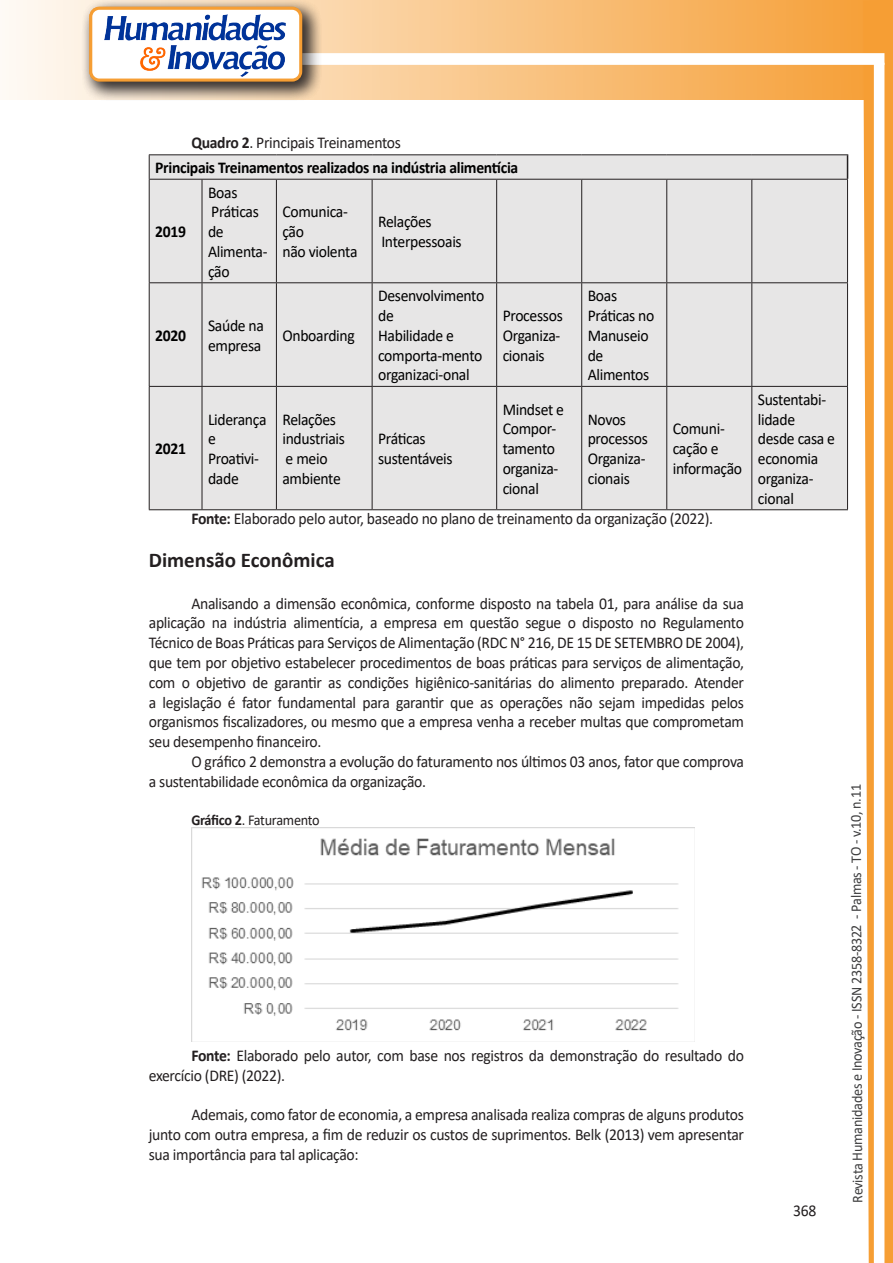
<style>
.page{position:relative;width:893px;height:1263px;background:#fff}
.page>*{position:absolute;margin:0;border:0;box-sizing:border-box;transform-origin:0 0}
.Titulo_2{font:700 21px "Calibri";color:#231f20}
.texto{font:16.5px/19.8px "Calibri";letter-spacing:-.02em;color:#231f20;text-align:justify;scale:.95 1}
.texto-2{font:16.5px/19.8px "Calibri";letter-spacing:-.02em;color:#000;scale:.95 1}
.texto-3{font:700 16.5px "Calibri";letter-spacing:-.02em;color:#000;scale:.95 1}
.t1{font:15px "Calibri";letter-spacing:-.025em;color:#3e3e3f;scale:.95 1}
.texto-4{font:15px "Calibri";letter-spacing:-.025em;color:#231f20;scale:.95 1}
.s1{font-weight:700}
</style>
<div class="page">
<svg style="left:5px;top:0;width:858px;height:100px;background:#f9c484"></svg>
<div style="left:302px;top:53px;width:582px;height:12px;background:#fff;border:2px solid #fff"></div>
<svg style="left:863px;top:0;width:30px;height:1263px"></svg>
<div style="left:81px;top:0;width:241px;height:102px;background:#231f20;opacity:.75"></div>
<div style="left:91px;top:8px;width:210px;height:72px;background:#fff;border-radius:9px"></div>
<img style="left:104px;top:14px;width:181px;height:62px">
<div style="left:89px;top:7px;width:213px;height:75px;border:3px solid #f69e34;border-radius:9px"></div>
<div style="left:150px;top:155px;width:697px;height:354px;background:#e7e6e6"></div>
<svg style="left:847px;top:155px;width:1px;height:24px"></svg>
<hr style="left:149px;top:154px;width:53px;height:1px;background:#231f20">
<hr style="left:202px;top:154px;width:74px;height:1px;background:#231f20">
<hr style="left:276px;top:154px;width:96px;height:1px;background:#231f20">
<hr style="left:372px;top:154px;width:125px;height:1px;background:#231f20">
<hr style="left:497px;top:154px;width:85px;height:1px;background:#231f20">
<hr style="left:582px;top:154px;width:85px;height:1px;background:#231f20">
<hr style="left:667px;top:154px;width:85px;height:1px;background:#231f20">
<hr style="left:752px;top:154px;width:96px;height:1px;background:#231f20">
<svg style="left:149px;top:155px;width:1px;height:24px"></svg>
<hr style="left:149px;top:180px;width:1px;height:102px;background:#231f20">
<hr style="left:149px;top:283px;width:1px;height:103px;background:#231f20">
<hr style="left:149px;top:387px;width:1px;height:122px;background:#231f20">
<hr style="left:149px;top:179px;width:53px;height:1px;background:#231f20">
<hr style="left:202px;top:179px;width:74px;height:1px;background:#231f20">
<hr style="left:276px;top:179px;width:96px;height:1px;background:#231f20">
<hr style="left:372px;top:179px;width:125px;height:1px;background:#231f20">
<hr style="left:497px;top:179px;width:85px;height:1px;background:#231f20">
<hr style="left:582px;top:179px;width:85px;height:1px;background:#231f20">
<hr style="left:667px;top:179px;width:85px;height:1px;background:#231f20">
<hr style="left:752px;top:179px;width:96px;height:1px;background:#231f20">
<hr style="left:149px;top:282px;width:53px;height:1px;background:#231f20">
<hr style="left:202px;top:282px;width:74px;height:1px;background:#231f20">
<hr style="left:276px;top:282px;width:96px;height:1px;background:#231f20">
<hr style="left:372px;top:282px;width:125px;height:1px;background:#231f20">
<hr style="left:497px;top:282px;width:85px;height:1px;background:#231f20">
<hr style="left:582px;top:282px;width:85px;height:1px;background:#231f20">
<hr style="left:667px;top:282px;width:85px;height:1px;background:#231f20">
<hr style="left:752px;top:282px;width:96px;height:1px;background:#231f20">
<hr style="left:149px;top:386px;width:53px;height:1px;background:#231f20">
<hr style="left:202px;top:386px;width:74px;height:1px;background:#231f20">
<hr style="left:276px;top:386px;width:96px;height:1px;background:#231f20">
<hr style="left:372px;top:386px;width:125px;height:1px;background:#231f20">
<hr style="left:497px;top:386px;width:85px;height:1px;background:#231f20">
<hr style="left:582px;top:386px;width:85px;height:1px;background:#231f20">
<hr style="left:667px;top:386px;width:85px;height:1px;background:#231f20">
<hr style="left:752px;top:386px;width:96px;height:1px;background:#231f20">
<hr style="left:149px;top:509px;width:53px;height:1px;background:#231f20">
<hr style="left:202px;top:509px;width:74px;height:1px;background:#231f20">
<hr style="left:276px;top:509px;width:96px;height:1px;background:#231f20">
<hr style="left:372px;top:509px;width:125px;height:1px;background:#231f20">
<hr style="left:497px;top:509px;width:85px;height:1px;background:#231f20">
<hr style="left:582px;top:509px;width:85px;height:1px;background:#231f20">
<hr style="left:667px;top:509px;width:85px;height:1px;background:#231f20">
<hr style="left:752px;top:509px;width:96px;height:1px;background:#231f20">
<hr style="left:202px;top:180px;width:1px;height:102px;background:#231f20">
<hr style="left:276px;top:180px;width:1px;height:102px;background:#231f20">
<hr style="left:372px;top:180px;width:1px;height:102px;background:#231f20">
<hr style="left:496px;top:180px;width:1px;height:102px;background:#231f20">
<hr style="left:581px;top:180px;width:1px;height:102px;background:#231f20">
<hr style="left:666px;top:180px;width:1px;height:102px;background:#231f20">
<hr style="left:751px;top:180px;width:1px;height:102px;background:#231f20">
<hr style="left:847px;top:180px;width:1px;height:102px;background:#231f20">
<hr style="left:202px;top:283px;width:1px;height:103px;background:#231f20">
<hr style="left:276px;top:283px;width:1px;height:103px;background:#231f20">
<hr style="left:372px;top:283px;width:1px;height:103px;background:#231f20">
<hr style="left:496px;top:283px;width:1px;height:103px;background:#231f20">
<hr style="left:581px;top:283px;width:1px;height:103px;background:#231f20">
<hr style="left:666px;top:283px;width:1px;height:103px;background:#231f20">
<hr style="left:751px;top:283px;width:1px;height:103px;background:#231f20">
<hr style="left:847px;top:283px;width:1px;height:103px;background:#231f20">
<hr style="left:202px;top:387px;width:1px;height:122px;background:#231f20">
<hr style="left:276px;top:387px;width:1px;height:122px;background:#231f20">
<hr style="left:372px;top:387px;width:1px;height:122px;background:#231f20">
<hr style="left:496px;top:387px;width:1px;height:122px;background:#231f20">
<hr style="left:581px;top:387px;width:1px;height:122px;background:#231f20">
<hr style="left:666px;top:387px;width:1px;height:122px;background:#231f20">
<hr style="left:751px;top:387px;width:1px;height:122px;background:#231f20">
<hr style="left:847px;top:387px;width:1px;height:122px;background:#231f20">
<img style="left:191px;top:828px;width:488px;height:213px">
<p class="texto" style="left:191px;top:133px;width:222px"><span class="s1">Quadro 2</span>. Principais Treinamentos</p>
<p class="texto-3" style="left:155px;top:156px;width:384px">Principais Treinamentos realizados na indústria alimentícia</p>
<p class="texto-3" style="left:155px;top:220px;width:34px">2019</p>
<p class="texto-2" style="left:208px;top:182px;width:64px">Boas<br>Práticas de<br>Alimenta&shy;ção</p>
<p class="texto-2" style="left:282px;top:202px;width:81px">Comunica&shy;ção<br>não violenta</p>
<p class="texto-2" style="left:378px;top:211px;width:58px">Relações</p>
<p class="texto-2" style="left:381px;top:231px;width:86px">Interpessoais</p>
<p class="texto-3" style="left:155px;top:324px;width:34px">2020</p>
<p class="texto-2" style="left:208px;top:315px;width:60px">Saúde na empresa</p>
<p class="texto-2" style="left:282px;top:325px;width:78px">Onboarding</p>
<p class="texto-2" style="left:378px;top:285px;width:113px">Desenvolvimento</p>
<p class="texto-2" style="left:378px;top:305px;width:111px">de<br>Habilidade e comporta-mento organizaci-onal</p>
<p class="texto-2" style="left:503px;top:305px;width:65px">Processos<br>Organiza&shy;cionais</p>
<p class="texto-2" style="left:588px;top:285px;width:72px">Boas<br>Práticas no<br>Manuseio de<br>Alimentos</p>
<p class="texto-3" style="left:155px;top:437px;width:34px">2021</p>
<p class="texto-2" style="left:208px;top:409px;width:63px">Liderança e<br>Proativi&shy;dade</p>
<p class="texto-2" style="left:282px;top:409px;width:67px">Relações industriais e meio ambiente</p>
<p class="texto-2" style="left:378px;top:429px;width:80px">Práticas sustentáveis</p>
<p class="texto-2" style="left:503px;top:399px;width:66px">Mindset e<br>Compor&shy;tamento organiza&shy;cional</p>
<p class="texto-2" style="left:588px;top:409px;width:65px">Novos processos<br>Organiza&shy;cionais</p>
<p class="texto-2" style="left:673px;top:419px;width:75px">Comuni&shy;cação e informação</p>
<p class="texto" style="left:191px;top:508px;width:551px"><span class="s1">Fonte:</span> Elaborado pelo autor, baseado no plano de treinamento da organização (2022).</p>
<p class="Titulo_2" style="left:149px;top:545px;width:187px">Dimensão Econômica</p>
<p class="texto" style="left:149px;top:593px;width:628px;text-indent:43px">Analisando a dimensão econômica, conforme disposto na tabela 01, para análise da sua aplicação na indústria alimentícia, a empresa em questão segue o disposto no Regulamento Técnico de Boas Práticas para Serviços de Alimentação (RDC N° 216, DE 15 DE SETEMBRO DE 2004), que tem por objetivo estabelecer procedimentos de boas práticas para serviços de alimentação, com o objetivo de garantir as condições higiênico-sanitárias do alimento preparado. Atender a legislação é fator fundamental para garantir que as operações não sejam impedidas pelos organismos fiscalizadores, ou mesmo que a empresa venha a receber multas que comprometam seu desempenho financeiro.</p>
<p class="texto" style="left:149px;top:751px;width:628px;text-indent:43px">O gráfico 2 demonstra a evolução do faturamento nos últimos 03 anos, fator que comprova a sustentabilidade econômica da organização.</p>
<p class="texto-4" style="left:191px;top:809px;width:137px"><span class="s1">Gráfico 2</span>. Faturamento</p>
<p class="texto-2" style="left:758px;top:389px;width:83px">Sustentabi&shy;lidade desde casa e economia organiza&shy;cional</p>
<p class="texto" style="left:149px;top:1045px;width:628px;text-indent:43px"><span class="s1">Fonte:</span> Elaborado pelo autor, com base nos registros da demonstração do resultado do exercício (DRE) (2022).</p>
<p class="texto" style="left:149px;top:1104px;width:628px;text-indent:43px">Ademais, como fator de economia, a empresa analisada realiza compras de alguns produtos junto com outra empresa, a fim de reduzir os custos de suprimentos. Belk (2013) vem apresentar sua importância para tal aplicação:</p>
<p class="texto" style="left:793px;top:1200px;width:26px">368</p>
<p class="t1" style="left:846px;top:1203px;width:442px;rotate:-90deg">Revista Humanidades e Inovação - ISSN 2358-8322 - Palmas - TO - v.10, n.11</p>
</div>
